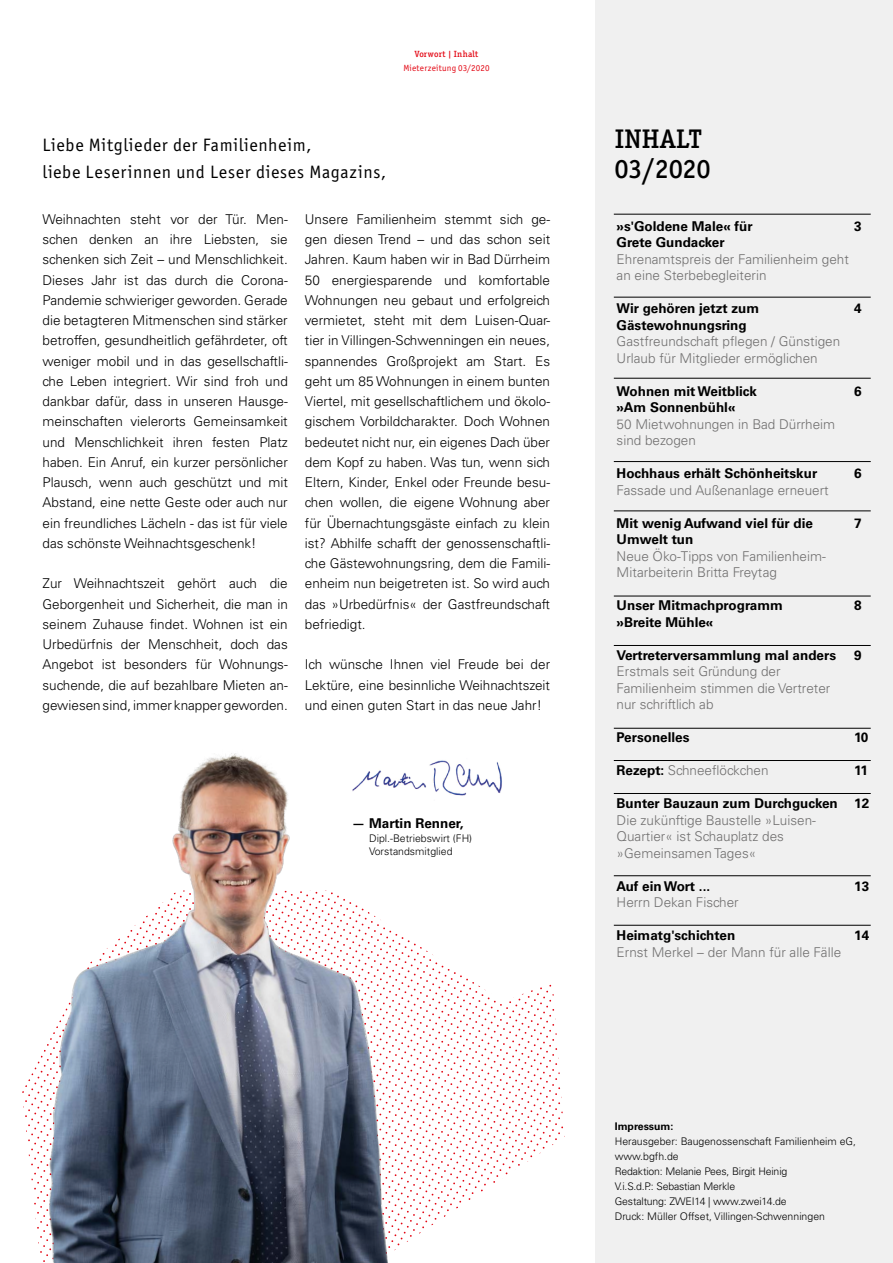
<style>
.page{position:relative;width:893px;height:1263px;background:#fff}
.page>*{position:absolute;margin:0;border:0;box-sizing:border-box;transform-origin:0 0}
.t1{font:500 27px/30px "ITC Officina Serif";letter-spacing:.02em;color:#000}
.t2{font:18px/27px "ITC Officina Sans";letter-spacing:.04em;color:#000}
.t3{font:300 13.5px/20.2px "Univers LT Std";color:#000;text-align:justify}
.t4{font:300 13.5px/16.5px "Univers LT Std";color:#706f6f}
.t5{font:700 13.5px/16.5px "Univers LT Std";color:#000}
.t6{font:300 10.5px/15px "Univers LT Std";color:#000}
.t7{font:700 10.5px "Univers LT Std";color:#000}
.t8{font:9px "ITC Officina Sans";letter-spacing:.025em;color:#e30613}
.t9{font:500 9px "ITC Officina Serif";letter-spacing:.035em;color:#e30613}
.s1{font-weight:700;color:#000}
</style>
<div class="page">
<svg style="left:473px;top:982px;width:90px;height:212px"></svg>
<img style="left:22px;top:753px;width:451px;height:510px">
<div style="left:595px;top:0;width:298px;height:1263px;background:#f0f0f0"></div>
<img style="left:346px;top:757px;width:156px;height:44px">
<hr style="left:614px;top:510px;width:257px;height:1px;background:#000">
<hr style="left:614px;top:645px;width:257px;height:1px;background:#000">
<hr style="left:614px;top:793px;width:257px;height:1px;background:#000">
<hr style="left:614px;top:875px;width:257px;height:1px;background:#000">
<hr style="left:614px;top:925px;width:257px;height:1px;background:#000">
<hr style="left:614px;top:461px;width:257px;height:1px;background:#000">
<hr style="left:614px;top:378px;width:257px;height:1px;background:#000">
<hr style="left:614px;top:297px;width:257px;height:1px;background:#000">
<hr style="left:614px;top:760px;width:257px;height:1px;background:#000">
<hr style="left:614px;top:214px;width:257px;height:1px;background:#000">
<hr style="left:614px;top:596px;width:257px;height:1px;background:#000">
<hr style="left:614px;top:728px;width:257px;height:1px;background:#000">
<p class="t9" style="left:415px;top:49px;width:65px">Vorwort | Inhalt</p>
<p class="t8" style="left:403px;top:63px;width:88px">Mieterzeitung 03/2020</p>
<h2 class="t2" style="left:43px;top:131px;width:345px">Liebe Mitglieder der Familienheim,<br>liebe Leserinnen und Leser dieses Magazins,</h2>
<p class="t3" style="left:43px;top:209px;width:247px">Weihnachten steht vor der Tür. Men&shy;schen denken an ihre Liebsten, sie schenken sich Zeit – und Menschlichkeit.<br>Dieses Jahr ist das durch die Corona-Pandemie schwieriger geworden. Gerade die betagteren Mitmenschen sind stärker betroffen, gesundheitlich gefährdeter, oft weniger mobil und in das gesellschaftli&shy;che Leben integriert. Wir sind froh und dankbar dafür, dass in unseren Hausge&shy;meinschaften vielerorts Gemeinsamkeit und Menschlichkeit ihren festen Platz haben. Ein Anruf, ein kurzer persönlicher Plausch, wenn auch geschützt und mit Abstand, eine nette Geste oder auch nur ein freundliches Lächeln - das ist für viele das schönste Weihnachtsgeschenk!</p>
<p class="t3" style="left:43px;top:573px;width:247px">Zur Weihnachtszeit gehört auch die Geborgenheit und Sicherheit, die man in seinem Zuhause findet. Wohnen ist ein Urbedürfnis der Menschheit, doch das Angebot ist besonders für Wohnungs&shy;suchende, die auf bezahlbare Mieten an&shy;gewiesen sind, immer knapper geworden.</p>
<p class="t3" style="left:305px;top:209px;width:247px">Unsere Familienheim stemmt sich ge&shy;gen diesen Trend – und das schon seit Jahren. Kaum haben wir in Bad Dürrheim 50 energiesparende und komfortable Wohnungen neu gebaut und erfolgreich vermietet, steht mit dem Luisen-Quar&shy;tier in Villingen-Schwenningen ein neues, spannendes Großprojekt am Start. Es geht um 85 Wohnungen in einem bunten Viertel, mit gesellschaftlichem und ökolo&shy;gischem Vorbildcharakter. Doch Wohnen bedeutet nicht nur, ein eigenes Dach über dem Kopf zu haben. Was tun, wenn sich Eltern, Kinder, Enkel oder Freunde besu&shy;chen wollen, die eigene Wohnung aber für Übernachtungsgäste einfach zu klein ist? Abhilfe schafft der genossenschaftli&shy;che Gästewohnungsring, dem die Famili&shy;enheim nun beigetreten ist. So wird auch das »Urbedürfnis« der Gastfreundschaft befriedigt.</p>
<p class="t3" style="left:305px;top:654px;width:247px">Ich wünsche Ihnen viel Freude bei der Lektüre, eine besinnliche Weihnachtszeit und einen guten Start in das neue Jahr!</p>
<p class="t5" style="left:352px;top:815px;width:113px">— Martin Renner,</p>
<p class="t6" style="left:369px;top:831px;width:105px;line-height:13.5px">Dipl.-Betriebswirt (FH)<br>Vorstandsmitglied</p>
<h1 class="t1" style="left:615px;top:124px;width:97px">INHALT<br>03/2020</h1>
<p class="t5" style="left:617px;top:218px;width:137px">»s'Goldene Male« für<br>Grete Gundacker</p>
<p class="t4" style="left:617px;top:251px;width:234px">Ehrenamtspreis der Familienheim geht an eine Sterbebegleiterin</p>
<p class="t5" style="left:617px;top:300px;width:144px">Wir gehören jetzt zum<br>Gästewohnungsring</p>
<p class="t4" style="left:617px;top:333px;width:225px">Gastfreundschaft pflegen / Günstigen<br>Urlaub für Mitglieder ermöglichen</p>
<p class="t5" style="left:617px;top:383px;width:142px">Wohnen mit Weitblick »Am Sonnenbühl«</p>
<p class="t4" style="left:617px;top:416px;width:220px">50 Mietwohnungen in Bad Dürrheim sind bezogen</p>
<p class="t5" style="left:617px;top:465px;width:202px">Hochhaus erhält Schönheitskur</p>
<p class="t4" style="left:617px;top:482px;width:214px">Fassade und Außenanlage erneuert</p>
<p class="t5" style="left:617px;top:515px;width:198px">Mit wenig Aufwand viel für die<br>Umwelt tun</p>
<p class="t4" style="left:617px;top:548px;width:211px">Neue Öko-Tipps von Familienheim-<br>Mitarbeiterin Britta Freytag</p>
<p class="t5" style="left:617px;top:597px;width:168px">Unser Mitmachprogramm »Breite Mühle«</p>
<p class="t5" style="left:617px;top:647px;width:221px">Vertreterversammlung mal anders</p>
<p class="t4" style="left:617px;top:663px;width:215px">Erstmals seit Gründung der<br>Familienheim stimmen die Vertreter nur schriftlich ab</p>
<p class="t5" style="left:617px;top:729px;width:74px">Personelles</p>
<p class="t4" style="left:617px;top:762px;width:153px"><span class="s1">Rezept:</span> Schneeflöckchen</p>
<p class="t5" style="left:617px;top:795px;width:223px">Bunter Bauzaun zum Durchgucken</p>
<p class="t4" style="left:617px;top:812px;width:201px">Die zukünftige Baustelle »Luisen-<br>Quartier« ist Schauplatz des »Gemeinsamen Tages«</p>
<p class="t5" style="left:617px;top:878px;width:95px">Auf ein Wort ...</p>
<p class="t4" style="left:617px;top:894px;width:124px">Herrn Dekan Fischer</p>
<p class="t5" style="left:617px;top:927px;width:120px">Heimatg'schichten</p>
<p class="t4" style="left:617px;top:944px;width:226px">Ernst Merkel – der Mann für alle Fälle</p>
<p class="t5" style="left:854px;top:218px;width:9px">3</p>
<p class="t5" style="left:854px;top:300px;width:9px">4</p>
<p class="t5" style="left:854px;top:383px;width:9px">6</p>
<p class="t5" style="left:854px;top:465px;width:9px">6</p>
<p class="t5" style="left:854px;top:515px;width:9px">7</p>
<p class="t5" style="left:854px;top:597px;width:9px">8</p>
<p class="t5" style="left:854px;top:647px;width:9px">9</p>
<p class="t5" style="left:854px;top:729px;width:16px">10</p>
<p class="t5" style="left:854px;top:762px;width:15px">11</p>
<p class="t5" style="left:854px;top:795px;width:17px">12</p>
<p class="t5" style="left:854px;top:878px;width:17px">13</p>
<p class="t5" style="left:854px;top:927px;width:17px">14</p>
<p class="t7" style="left:615px;top:1120px;width:60px">Impressum:</p>
<p class="t6" style="left:615px;top:1133px;width:243px">Herausgeber: Baugenossenschaft Familienheim eG, www.bgfh.de<br>Redaktion: Melanie Pees, Birgit Heinig<br>V.i.S.d.P.: Sebastian Merkle<br>Gestaltung: ZWEI14 | www.zwei14.de<br>Druck: Müller Offset, Villingen-Schwenningen</p>
</div>
